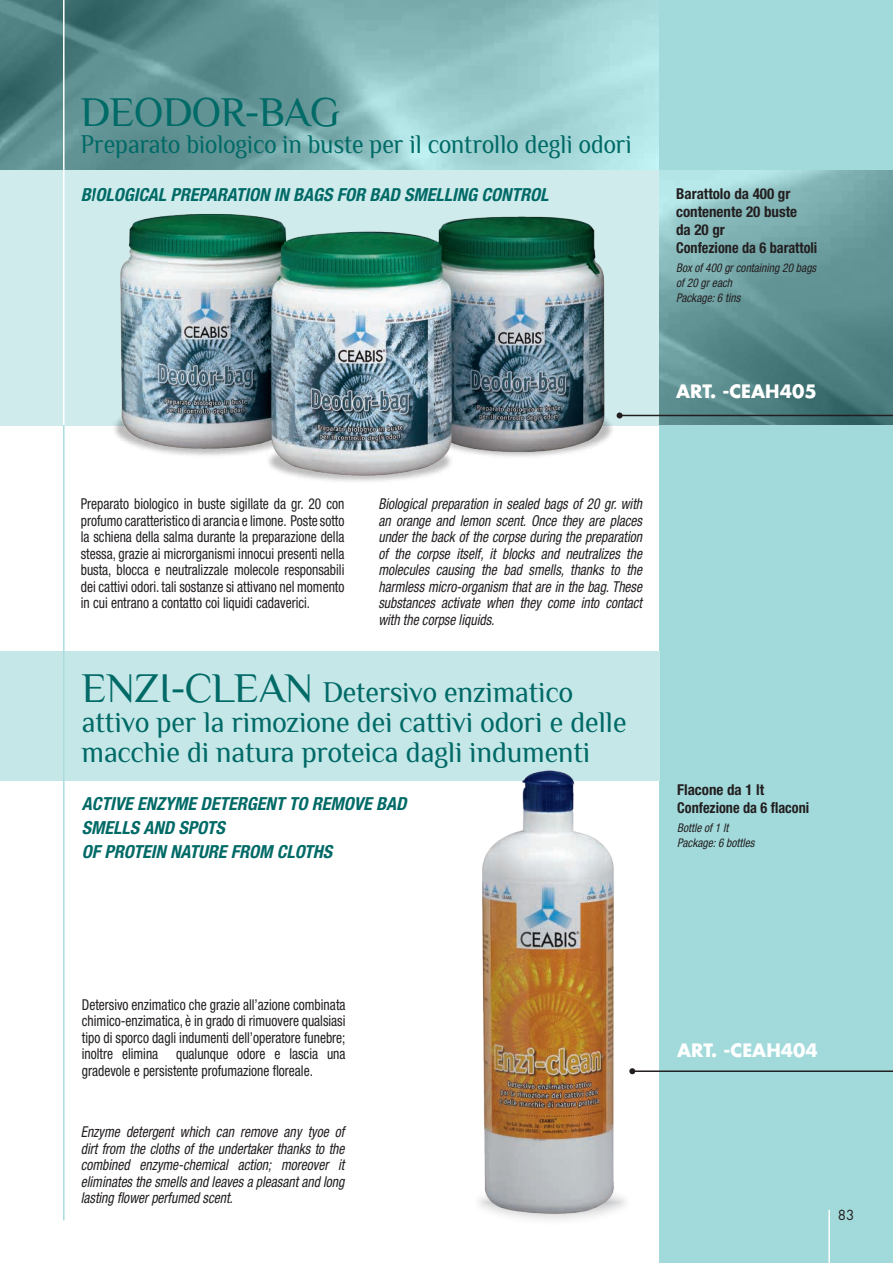
<style>
.page{position:relative;width:893px;height:1263px;background:#fff}
.page>*{position:absolute;margin:0;border:0;box-sizing:border-box;transform-origin:0 0}
.t1{font:42px "Philosopher";color:#006a67}
.t2{font:30px/30px "Philosopher";color:#006a67;scale:.95 1}
.t3{font:27px "Philosopher";color:#006a67;scale:.9 1}
.t4{font:italic 700 condensed 18px/24px "Helvetica Neue";color:#006a67}
.t5{font:700 18px "Futura";color:#fff}
.t6{font:condensed 15px/16.5px "Helvetica Neue";color:#231f20;text-align:justify;scale:.9 1}
.t7{font:italic condensed 15px/16.5px "Helvetica Neue";color:#231f20;text-align:justify;scale:.9 1}
.t8{font:700 condensed 15px/18px "Helvetica Neue";color:#231f20}
.t9{font:13.5px "Futura";color:#231f20}
.t10{font:italic condensed 12px/15px "Helvetica Neue";color:#231f20;scale:.95 1}
.s1{font-size:42px}
</style>
<div class="page">
<div style="left:0;top:170px;width:659px;height:255px;background:#cfebec"></div>
<div style="left:659px;top:0;width:234px;height:170px;background:#a2dadb"></div>
<hr style="left:0;top:425px;width:1px;height:838px;background:#a2dadb">
<div style="left:659px;top:425px;width:234px;height:838px;background:#a2dadb"></div>
<svg style="left:0;top:0;width:659px;height:170px;background:#7badae"></svg>
<hr style="left:0;top:170px;width:1px;height:255px;background:#abddde">
<svg style="left:659px;top:170px;width:234px;height:255px;background:#699b9c"></svg>
<hr style="left:63px;top:0;width:2px;height:425px;background:#fff">
<div style="left:0;top:651px;width:659px;height:130px;background:#c6e7e8"></div>
<img style="left:94px;top:214px;width:538px;height:268px">
<hr style="left:620px;top:415px;width:273px;height:1px;background:#231f20">
<svg style="left:617px;top:412px;width:6px;height:6px"></svg>
<hr style="left:632px;top:1070px;width:261px;height:2px;background:#231f20">
<svg style="left:629px;top:1068px;width:6px;height:6px"></svg>
<img style="left:479px;top:770px;width:146px;height:450px">
<hr style="left:63px;top:425px;width:2px;height:795px;background:#abddde">
<hr style="left:828px;top:1210px;width:2px;height:53px;background:#fff">
<h1 class="t1" style="left:81px;top:90px;width:260px">DEODOR-BAG</h1>
<h3 class="t3" style="left:81px;top:130px;width:614px">Preparato biologico in buste per il controllo degli odori</h3>
<p class="t4" style="left:81px;top:182px;width:469px">BIOLOGICAL PREPARATION IN BAGS FOR BAD SMELLING CONTROL</p>
<p class="t8" style="left:676px;top:184px;width:143px">Barattolo da 400 gr contenente 20 buste<br>da 20 gr<br>Confezione da 6 barattoli</p>
<p class="t10" style="left:676px;top:260px;width:149px">Box of 400 gr containing 20 bags of 20 gr each<br>Package: 6 tins</p>
<p class="t5" style="left:676px;top:378px;width:142px">ART. -CEAH405</p>
<p class="t6" style="left:81px;top:495px;width:294px">Preparato biologico in buste sigillate da gr. 20 con profumo caratteristico di arancia e limone. Poste sotto la schiena della salma durante la preparazione della stessa, grazie ai microrganismi innocui presenti nella busta, blocca e neutralizzale molecole responsabili dei cattivi odori. tali sostanze si attivano nel momento in cui entrano a contatto coi liquidi cadaverici.</p>
<p class="t7" style="left:378px;top:495px;width:294px">Biological preparation in sealed bags of 20 gr. with an orange and lemon scent. Once they are places under the back of the corpse during the preparation of the corpse itself, it blocks and neutralizes the molecules causing the bad smells, thanks to the harmless micro-organism that are in the bag. These substances activate when they come into contact with the corpse liquids.</p>
<h2 class="t2" style="left:82px;top:677px;width:575px"><span class="s1">ENZI-CLEAN</span> Detersivo enzimatico attivo per la rimozione dei cattivi odori e delle macchie di natura proteica dagli indumenti</h2>
<p class="t4" style="left:82px;top:791px;width:326px">ACTIVE ENZYME DETERGENT TO REMOVE BAD<br>SMELLS AND SPOTS<br>OF PROTEIN NATURE FROM CLOTHS</p>
<p class="t8" style="left:677px;top:780px;width:134px">Flacone da 1 lt<br>Confezione da 6 flaconi</p>
<p class="t10" style="left:677px;top:820px;width:83px">Bottle of 1 lt<br>Package: 6 bottles</p>
<p class="t6" style="left:82px;top:996px;width:294px">Detersivo enzimatico che grazie all’azione combinata chimico-enzimatica, è in grado di rimuovere qualsiasi tipo di sporco dagli indumenti dell’operatore funebre; inoltre elimina qualunque odore e lascia una gradevole e persistente profumazione floreale.</p>
<p class="t7" style="left:81px;top:1124px;width:294px">Enzyme detergent which can remove any tyoe of dirt from the cloths of the undertaker thanks to the combined enzyme-chemical action; moreover it eliminates the smells and leaves a pleasant and long lasting flower perfumed scent.</p>
<p class="t5" style="left:677px;top:1038px;width:142px">ART. -CEAH404</p>
<p class="t9" style="left:838px;top:1206px;width:18px">83</p>
</div>
